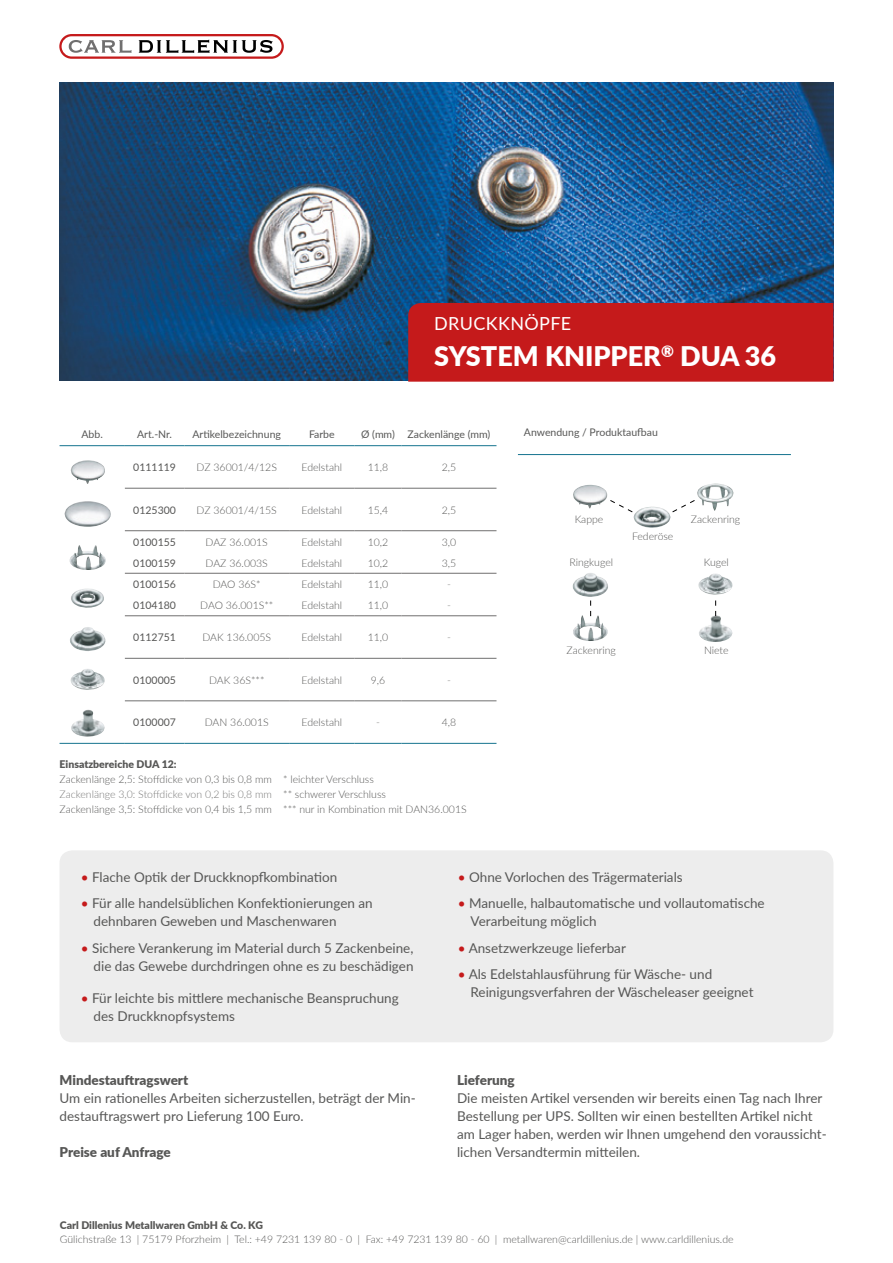
<style>
.page{position:relative;width:893px;height:1263px;background:#fff}
.page>*{position:absolute;margin:0;border:0;box-sizing:border-box;transform-origin:0 0}
.t1{font:900 27px "Lato";color:#fff}
.t2{font:18px "Lato";letter-spacing:.02em;color:#fff}
.t3{font:13.5px/18px "Lato";color:#575756}
.t4{font:900 13.5px "Lato";color:#575756}
.t5{font:300 10.5px/15px "Lato";color:#575756}
.t6{font:10.5px "Lato";color:#575756}
.t7{font:900 10.5px "Lato";color:#575756}
.t8{font:300 10.5px "Lato";color:#797978}
.s1{color:#c51a1b}
</style>
<div class="page">
<img style="left:60px;top:83px;width:773px;height:298px">
<img style="left:573px;top:485px;width:35px;height:24px">
<img style="left:633px;top:506px;width:38px;height:22px">
<img style="left:573px;top:614px;width:35px;height:27px">
<img style="left:699px;top:615px;width:34px;height:27px">
<img style="left:697px;top:484px;width:37px;height:27px">
<img style="left:572px;top:573px;width:36px;height:24px">
<img style="left:698px;top:573px;width:35px;height:22px">
<img style="left:70px;top:460px;width:35px;height:24px">
<img style="left:64px;top:501px;width:47px;height:26px">
<img style="left:69px;top:545px;width:37px;height:25px">
<img style="left:71px;top:588px;width:33px;height:20px">
<img style="left:70px;top:627px;width:36px;height:24px">
<img style="left:70px;top:669px;width:35px;height:21px">
<img style="left:71px;top:710px;width:34px;height:27px">
<svg style="left:59px;top:34px;width:225px;height:25px"></svg>
<hr style="left:518px;top:454px;width:273px;height:1px;background:#15738e">
<svg style="left:610px;top:500px;width:23px;height:12px"></svg>
<svg style="left:672px;top:500px;width:23px;height:12px"></svg>
<svg style="left:590px;top:600px;width:1px;height:16px"></svg>
<svg style="left:715px;top:600px;width:1px;height:16px"></svg>
<div style="left:60px;top:850px;width:773px;height:192px;background:#ededed;border-radius:13px"></div>
<div style="left:408px;top:303px;width:425px;height:79px;background:#c51a1b"></div>
<hr style="left:60px;top:445px;width:65px;height:1px;background:#15738e">
<hr style="left:125px;top:445px;width:59px;height:1px;background:#15738e">
<hr style="left:184px;top:445px;width:105px;height:1px;background:#15738e">
<hr style="left:289px;top:445px;width:66px;height:1px;background:#15738e">
<hr style="left:355px;top:445px;width:46px;height:1px;background:#15738e">
<hr style="left:401px;top:445px;width:95px;height:1px;background:#15738e">
<hr style="left:60px;top:743px;width:65px;height:1px;background:#15738e">
<hr style="left:125px;top:743px;width:59px;height:1px;background:#15738e">
<hr style="left:184px;top:743px;width:105px;height:1px;background:#15738e">
<hr style="left:289px;top:743px;width:66px;height:1px;background:#15738e">
<hr style="left:355px;top:743px;width:46px;height:1px;background:#15738e">
<hr style="left:401px;top:743px;width:95px;height:1px;background:#15738e">
<hr style="left:125px;top:488px;width:59px;height:1px;background:#706f6f">
<hr style="left:184px;top:488px;width:105px;height:1px;background:#706f6f">
<hr style="left:289px;top:488px;width:66px;height:1px;background:#706f6f">
<hr style="left:355px;top:488px;width:46px;height:1px;background:#706f6f">
<hr style="left:401px;top:488px;width:95px;height:1px;background:#706f6f">
<hr style="left:125px;top:530px;width:59px;height:1px;background:#706f6f">
<hr style="left:184px;top:530px;width:105px;height:1px;background:#706f6f">
<hr style="left:289px;top:530px;width:66px;height:1px;background:#706f6f">
<hr style="left:355px;top:530px;width:46px;height:1px;background:#706f6f">
<hr style="left:401px;top:530px;width:95px;height:1px;background:#706f6f">
<hr style="left:125px;top:573px;width:59px;height:1px;background:#706f6f">
<hr style="left:184px;top:573px;width:105px;height:1px;background:#706f6f">
<hr style="left:289px;top:573px;width:66px;height:1px;background:#706f6f">
<hr style="left:355px;top:573px;width:46px;height:1px;background:#706f6f">
<hr style="left:401px;top:573px;width:95px;height:1px;background:#706f6f">
<hr style="left:125px;top:615px;width:59px;height:1px;background:#706f6f">
<hr style="left:184px;top:615px;width:105px;height:1px;background:#706f6f">
<hr style="left:289px;top:615px;width:66px;height:1px;background:#706f6f">
<hr style="left:355px;top:615px;width:46px;height:1px;background:#706f6f">
<hr style="left:401px;top:615px;width:95px;height:1px;background:#706f6f">
<hr style="left:125px;top:658px;width:59px;height:1px;background:#706f6f">
<hr style="left:184px;top:658px;width:105px;height:1px;background:#706f6f">
<hr style="left:289px;top:658px;width:66px;height:1px;background:#706f6f">
<hr style="left:355px;top:658px;width:46px;height:1px;background:#706f6f">
<hr style="left:401px;top:658px;width:95px;height:1px;background:#706f6f">
<hr style="left:125px;top:700px;width:59px;height:1px;background:#706f6f">
<hr style="left:184px;top:700px;width:105px;height:1px;background:#706f6f">
<hr style="left:289px;top:700px;width:66px;height:1px;background:#706f6f">
<hr style="left:355px;top:700px;width:46px;height:1px;background:#706f6f">
<hr style="left:401px;top:700px;width:95px;height:1px;background:#706f6f">
<h2 class="t2" style="left:434px;top:311px;width:139px">DRUCKKNÖPFE</h2>
<h1 class="t1" style="left:434px;top:336px;width:343px">SYSTEM KNIPPER<sup>®</sup> DUA 36</h1>
<p class="t6" style="left:82px;top:426px;width:23px">Abb.</p>
<p class="t6" style="left:137px;top:426px;width:36px">Art.-Nr.</p>
<p class="t6" style="left:193px;top:426px;width:90px">Artikelbezeichnung</p>
<p class="t6" style="left:309px;top:426px;width:27px">Farbe</p>
<p class="t6" style="left:361px;top:426px;width:131px">Ø (mm) Zackenlänge (mm)</p>
<p class="t6" style="left:133px;top:460px;width:44px">0111119</p>
<p class="t5" style="left:197px;top:459px;width:82px">DZ 36001/4/12S</p>
<p class="t5" style="left:302px;top:459px;width:42px">Edelstahl</p>
<p class="t5" style="left:368px;top:459px;width:22px">11,8</p>
<p class="t5" style="left:442px;top:459px;width:16px">2,5</p>
<p class="t6" style="left:133px;top:502px;width:44px">0125300</p>
<p class="t5" style="left:197px;top:502px;width:82px">DZ 36001/4/15S</p>
<p class="t5" style="left:302px;top:502px;width:42px">Edelstahl</p>
<p class="t5" style="left:368px;top:502px;width:22px">15,4</p>
<p class="t5" style="left:442px;top:502px;width:16px">2,5</p>
<p class="t6" style="left:133px;top:534px;width:44px">0100155</p>
<p class="t5" style="left:206px;top:534px;width:64px">DAZ 36.001S</p>
<p class="t5" style="left:302px;top:534px;width:42px">Edelstahl</p>
<p class="t5" style="left:368px;top:534px;width:22px">10,2</p>
<p class="t5" style="left:442px;top:534px;width:16px">3,0</p>
<p class="t6" style="left:133px;top:555px;width:44px">0100159</p>
<p class="t5" style="left:206px;top:555px;width:64px">DAZ 36.003S</p>
<p class="t5" style="left:302px;top:555px;width:42px">Edelstahl</p>
<p class="t5" style="left:368px;top:555px;width:22px">10,2</p>
<p class="t5" style="left:442px;top:555px;width:16px">3,5</p>
<p class="t6" style="left:133px;top:577px;width:44px">0100156</p>
<p class="t5" style="left:213px;top:576px;width:49px">DAO 36S*</p>
<p class="t5" style="left:302px;top:576px;width:42px">Edelstahl</p>
<p class="t5" style="left:368px;top:576px;width:22px">11,0</p>
<p class="t5" style="left:447px;top:576px;width:5px">-</p>
<p class="t6" style="left:133px;top:598px;width:44px">0104180</p>
<p class="t5" style="left:200px;top:598px;width:75px">DAO 36.001S**</p>
<p class="t5" style="left:302px;top:598px;width:42px">Edelstahl</p>
<p class="t5" style="left:368px;top:598px;width:22px">11,0</p>
<p class="t5" style="left:447px;top:598px;width:5px">-</p>
<p class="t6" style="left:133px;top:630px;width:44px">0112751</p>
<p class="t5" style="left:202px;top:630px;width:70px">DAK 136.005S</p>
<p class="t5" style="left:302px;top:630px;width:42px">Edelstahl</p>
<p class="t5" style="left:368px;top:630px;width:22px">11,0</p>
<p class="t5" style="left:447px;top:630px;width:5px">-</p>
<p class="t6" style="left:133px;top:672px;width:44px">0100005</p>
<p class="t5" style="left:209px;top:672px;width:57px">DAK 36S***</p>
<p class="t5" style="left:302px;top:672px;width:42px">Edelstahl</p>
<p class="t5" style="left:371px;top:672px;width:16px">9,6</p>
<p class="t5" style="left:447px;top:672px;width:5px">-</p>
<p class="t6" style="left:133px;top:715px;width:44px">0100007</p>
<p class="t5" style="left:205px;top:715px;width:65px">DAN 36.001S</p>
<p class="t5" style="left:302px;top:715px;width:42px">Edelstahl</p>
<p class="t5" style="left:376px;top:715px;width:5px">-</p>
<p class="t5" style="left:442px;top:715px;width:16px">4,8</p>
<p class="t7" style="left:60px;top:756px;width:119px">Einsatzbereiche DUA 12:</p>
<p class="t5" style="left:60px;top:771px;width:214px">Zackenlänge 2,5: Stoffdicke von 0,3 bis 0,8 mm</p>
<p class="t8" style="left:60px;top:786px;width:214px">Zackenlänge 3,0: Stoffdicke von 0,2 bis 0,8 mm</p>
<p class="t5" style="left:60px;top:801px;width:214px">Zackenlänge 3,5: Stoffdicke von 0,4 bis 1,5 mm</p>
<p class="t5" style="left:283px;top:771px;width:185px">* leichter Verschluss<br>** schwerer Verschluss<br>*** nur in Kombination mit DAN36.001S</p>
<p class="t6" style="left:524px;top:425px;width:135px">Anwendung / Produktaufbau</p>
<p class="t5" style="left:575px;top:511px;width:30px">Kappe</p>
<p class="t5" style="left:691px;top:511px;width:51px">Zackenring</p>
<p class="t5" style="left:632px;top:528px;width:43px">Federöse</p>
<p class="t5" style="left:569px;top:554px;width:45px">Ringkugel</p>
<p class="t5" style="left:704px;top:554px;width:27px">Kugel</p>
<p class="t5" style="left:567px;top:642px;width:51px">Zackenring</p>
<p class="t5" style="left:704px;top:642px;width:26px">Niete</p>
<p class="t3" style="left:81px;top:867px;width:258px"><span class="s1">•</span> Flache Optik der Druckknopfkombination</p>
<p class="t3" style="left:94px;top:893px;width:281px;text-indent:-13px"><span class="s1">•</span> Für alle handelsüblichen Konfektionierungen an dehnbaren Geweben und Maschenwaren</p>
<p class="t3" style="left:81px;top:938px;width:334px;text-align:right"><span class="s1">•</span> Sichere Verankerung im Material durch 5 Zackenbeine, die das Gewebe durchdringen ohne es zu beschädigen</p>
<p class="t3" style="left:94px;top:988px;width:307px;text-indent:-13px"><span class="s1">•</span> Für leichte bis mittlere mechanische Beanspruchung des Druckknopfsystems</p>
<p class="t4" style="left:60px;top:1070px;width:130px">Mindestauftragswert</p>
<p class="t3" style="left:60px;top:1089px;width:358px">Um ein rationelles Arbeiten sicherzustellen, beträgt der Min&shy;destauftragswert pro Lieferung 100 Euro.</p>
<p class="t4" style="left:60px;top:1142px;width:113px">Preise auf Anfrage</p>
<p class="t3" style="left:458px;top:867px;width:226px"><span class="s1">•</span> Ohne Vorlochen des Trägermaterials</p>
<p class="t3" style="left:471px;top:893px;width:296px;text-indent:-13px"><span class="s1">•</span> Manuelle, halbautomatische und vollautomatische<br>Verarbeitung möglich</p>
<p class="t3" style="left:458px;top:938px;width:170px"><span class="s1">•</span> Ansetzwerkzeuge lieferbar</p>
<p class="t3" style="left:471px;top:964px;width:284px;text-indent:-13px"><span class="s1">•</span> Als Edelstahlausführung für Wäsche- und<br>Reinigungsverfahren der Wäscheleaser geeignet</p>
<p class="t4" style="left:457px;top:1070px;width:59px">Lieferung</p>
<p class="t3" style="left:457px;top:1089px;width:371px">Die meisten Artikel versenden wir bereits einen Tag nach Ihrer Bestellung per UPS. Sollten wir einen bestellten Artikel nicht am Lager haben, werden wir Ihnen umgehend den voraussicht&shy;lichen Versandtermin mitteilen.</p>
<p class="t7" style="left:60px;top:1217px;width:205px">Carl Dillenius Metallwaren GmbH &amp; Co. KG</p>
<p class="t5" style="left:60px;top:1231px;width:675px">Gülichstraße 13 | 75179 Pforzheim | Tel.: +49 7231 139 80 - 0 | Fax: +49 7231 139 80 - 60 | metallwaren@carldillenius.de | www.carldillenius.de</p>
</div>
